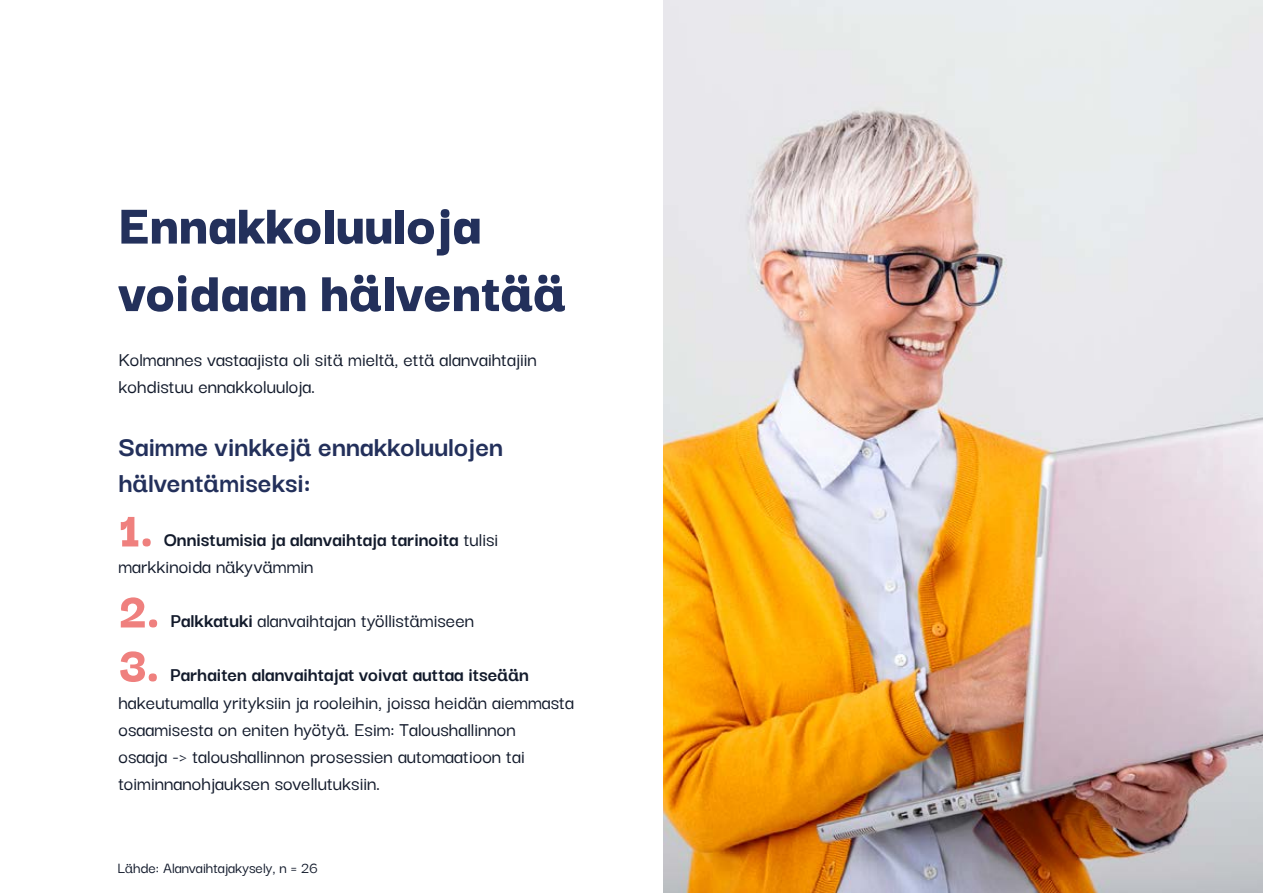
<style>
.page{position:relative;width:1263px;height:893px;background:#fff}
.page>*{position:absolute;margin:0;border:0;box-sizing:border-box;transform-origin:0 0}
.t1{font:900 60px/67.5px "Darker Grotesque";color:#23305b}
.t2{font:900 52.5px "Darker Grotesque";color:#ef807e}
.t3{font:700 30px/36px "Darker Grotesque";color:#23305b}
.t4{font:500 21px/27px "Darker Grotesque";color:#121a2b}
.t5{font:700 21px/27px "Darker Grotesque";color:#121a2b}
.t6{font:500 16.5px "Darker Grotesque";color:#121a2b}
.s1{font-weight:500}
.s2{font-weight:700}
</style>
<div class="page">
<img style="left:663px;top:0;width:600px;height:893px">
<h1 class="t1" style="left:118px;top:187px;width:450px">Ennakkoluuloja voidaan hälventää</h1>
<p class="t4" style="left:118px;top:345px;width:420px">Kolmannes vastaajista oli sitä mieltä, että alanvaihtajiin kohdistuu ennakkoluuloja.</p>
<h3 class="t3" style="left:118px;top:427px;width:386px">Saimme vinkkejä ennakkoluulojen hälventämiseksi:</h3>
<h2 class="t2" style="left:118px;top:491px;width:37px">1.</h2>
<p class="t5" style="left:118px;top:525px;width:381px;text-indent:46px">Onnistumisia ja alanvaihtaja tarinoita <span class="s1">tulisi markkinoida näkyvämmin</span></p>
<h2 class="t2" style="left:118px;top:572px;width:43px">2.</h2>
<p class="t4" style="left:171px;top:606px;width:305px"><span class="s2">Palkkatuki</span> alanvaihtajan työllistämiseen</p>
<h2 class="t2" style="left:118px;top:626px;width:43px">3.</h2>
<p class="t5" style="left:170px;top:660px;width:360px">Parhaiten alanvaihtajat voivat auttaa itseään</p>
<p class="t4" style="left:118px;top:687px;width:457px">hakeutumalla yrityksiin ja rooleihin, joissa heidän aiemmasta osaamisesta on eniten hyötyä. Esim: Taloushallinnon<br>osaaja -&gt; taloushallinnon prosessien automaatioon tai toiminnanohjauksen sovellutuksiin.</p>
<p class="t6" style="left:117px;top:855px;width:202px">Lähde: Alanvaihtajakysely, n = 26</p>
</div>
